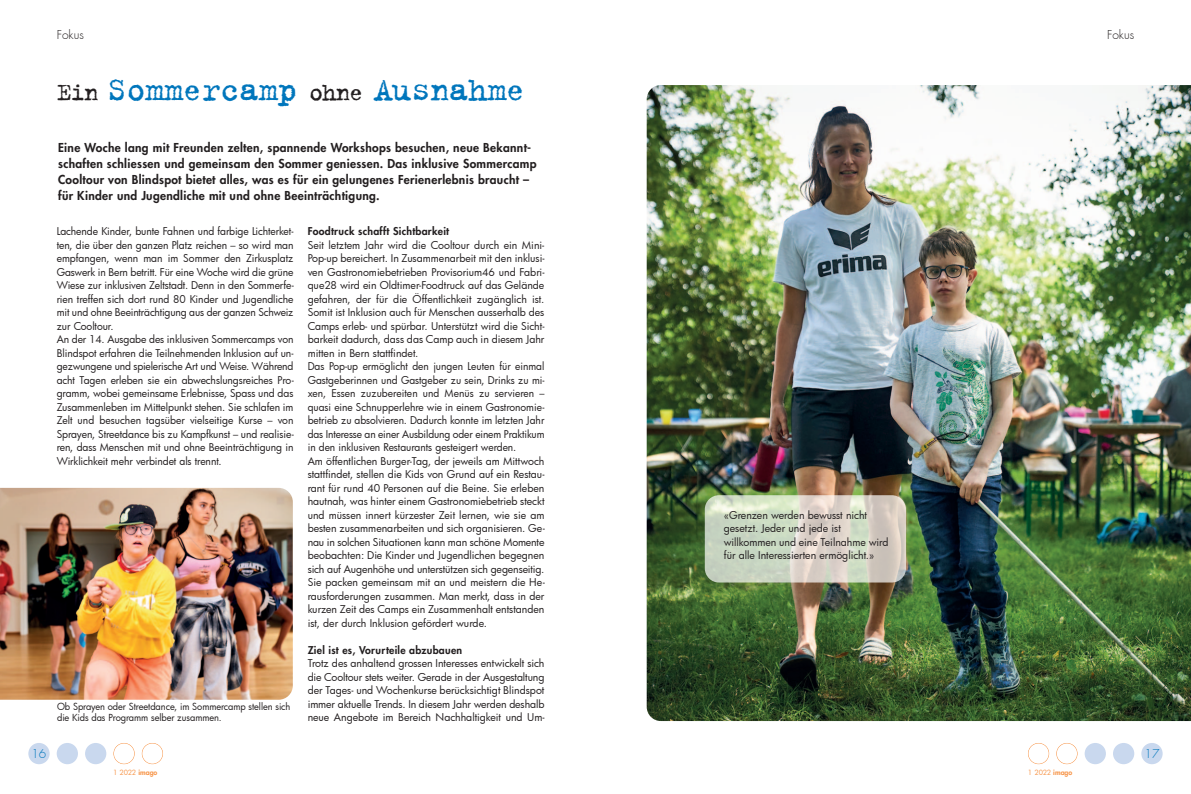
<style>
.page{position:relative;width:1191px;height:794px;background:#fff}
.page>*{position:absolute;margin:0;border:0;box-sizing:border-box;transform-origin:0 0}
.t1{font:36px "Trixie";letter-spacing:-.025em;color:#0076bc}
.t2{font:800 12px/16px "Futura";letter-spacing:.025em;color:#231f20}
.t3{font:300 12px "Futura";color:#231f20}
.t4{font:300 12px "Futura";color:#0076bc}
.t5{font:10.5px/13.5px "Futura";letter-spacing:-.005em;color:#231f20;text-align:justify}
.t6{font:800 10.5px "Futura";letter-spacing:.025em;color:#231f20}
.t7{font:9.5px/10.5px "Futura";letter-spacing:-.005em;color:#231f20}
.t8{font:7px "Futura";letter-spacing:-.035em;color:#f79447}
.s1{font-size:27px;color:#231f20}
.s2{font-weight:800}
</style>
<div class="page">
<div style="left:1141px;top:743px;width:21px;height:21px;background:#c9d8ee;border-radius:50%"></div>
<div style="left:1113px;top:743px;width:21px;height:21px;background:#c9d8ee;border-radius:50%"></div>
<div style="left:1084px;top:743px;width:22px;height:21px;background:#c9d8ee;border-radius:50%"></div>
<div style="left:1056px;top:743px;width:21px;height:21px;border:1px solid #f79447;border-radius:50%"></div>
<div style="left:1028px;top:743px;width:21px;height:21px;border:1px solid #f79447;border-radius:50%"></div>
<div style="left:28px;top:743px;width:22px;height:21px;background:#c9d8ee;border-radius:50%"></div>
<div style="left:57px;top:743px;width:21px;height:21px;background:#c9d8ee;border-radius:50%"></div>
<div style="left:85px;top:743px;width:21px;height:21px;background:#c9d8ee;border-radius:50%"></div>
<div style="left:113px;top:743px;width:22px;height:21px;border:1px solid #f79447;border-radius:50%"></div>
<div style="left:142px;top:743px;width:21px;height:21px;border:1px solid #f79447;border-radius:50%"></div>
<img style="left:646px;top:85px;width:545px;height:636px">
<div style="left:705px;top:495px;width:201px;height:87px;background:#fff;border-radius:14px;opacity:.7"></div>
<img style="left:0;top:488px;width:293px;height:211px">
<p class="t3" style="left:57px;top:29px;width:29px">Fokus</p>
<p class="t3" style="left:1107px;top:29px;width:29px">Fokus</p>
<p class="t1" style="left:57px;top:67px;width:470px"><span class="s1">Ein</span> Sommercamp <span class="s1">ohne</span> Ausnahme</p>
<p class="t4" style="left:32px;top:747px;width:16px">16</p>
<p class="t2" style="left:58px;top:141px;width:480px">Eine Woche lang mit Freunden zelten, spannende Workshops besuchen, neue Bekannt&shy;schaften schliessen und gemeinsam den Sommer geniessen. Das inklusive Sommercamp<br>Cooltour von Blindspot bietet alles, was es für ein gelungenes Ferienerlebnis braucht –</p>
<p class="t2" style="left:58px;top:189px;width:323px">für Kinder und Jugendliche mit und ohne Beeinträchtigung.</p>
<p class="t5" style="left:57px;top:224px;width:239px">Lachende Kinder, bunte Fahnen und farbige Lichterket&shy;ten, die über den ganzen Platz reichen – so wird man empfangen, wenn man im Sommer den Zirkusplatz Gaswerk in Bern betritt. Für eine Woche wird die grüne Wiese zur inklusiven Zeltstadt. Denn in den Sommerfe&shy;rien treffen sich dort rund 80 Kinder und Jugendliche mit und ohne Beeinträchtigung aus der ganzen Schweiz zur Cooltour.</p>
<p class="t5" style="left:57px;top:332px;width:239px">An der 14. Ausgabe des inklusiven Sommercamps von Blindspot erfahren die Teilnehmenden Inklusion auf un&shy;gezwungene und spielerische Art und Weise. Während acht Tagen erleben sie ein abwechslungsreiches Pro&shy;gramm, wobei gemeinsame Erlebnisse, Spass und das Zusammenleben im Mittelpunkt stehen. Sie schlafen im Zelt und besuchen tagsüber vielseitige Kurse – von Sprayen, Streetdance bis zu Kampfkunst – und realisie&shy;ren, dass Menschen mit und ohne Beeinträchtigung in Wirklichkeit mehr verbindet als trennt.</p>
<p class="t7" style="left:57px;top:701px;width:235px">Ob Sprayen oder Streetdance, im Sommercamp stellen sich die Kids das Programm selber zusammen.</p>
<p class="t6" style="left:308px;top:226px;width:143px">Foodtruck schafft Sichtbarkeit</p>
<p class="t5" style="left:308px;top:238px;width:238px">Seit letztem Jahr wird die Cooltour durch ein Mini-Pop-up bereichert. In Zusammenarbeit mit den inklusi&shy;ven Gastronomiebetrieben Provisorium46 und Fabri&shy;que28 wird ein Oldtimer-Foodtruck auf das Gelände gefahren, der für die Öffentlichkeit zugänglich ist.<br>Somit ist Inklusion auch für Menschen ausserhalb des Camps erleb- und spürbar. Unterstützt wird die Sicht&shy;barkeit dadurch, dass das Camp auch in diesem Jahr mitten in Bern stattfindet.</p>
<p class="t5" style="left:308px;top:359px;width:238px">Das Pop-up ermöglicht den jungen Leuten für einmal Gastgeberinnen und Gastgeber zu sein, Drinks zu mi&shy;xen, Essen zuzubereiten und Menüs zu servieren – quasi eine Schnupperlehre wie in einem Gastronomie&shy;betrieb zu absolvieren. Dadurch konnte im letzten Jahr das Interesse an einer Ausbildung oder einem Praktikum in den inklusiven Restaurants gesteigert werden.</p>
<p class="t5" style="left:308px;top:454px;width:239px">Am öffentlichen Burger-Tag, der jeweils am Mittwoch stattfindet, stellen die Kids von Grund auf ein Restau&shy;rant für rund 40 Personen auf die Beine. Sie erleben hautnah, was hinter einem Gastronomiebetrieb steckt und müssen innert kürzester Zeit lernen, wie sie am besten zusammenarbeiten und sich organisieren. Ge&shy;nau in solchen Situationen kann man schöne Momente beobachten: Die Kinder und Jugendlichen begegnen sich auf Augenhöhe und unterstützen sich gegenseitig.<br>Sie packen gemeinsam mit an und meistern die He&shy;rausforderungen zusammen. Man merkt, dass in der kurzen Zeit des Camps ein Zusammenhalt entstanden ist, der durch Inklusion gefördert wurde.</p>
<p class="t6" style="left:308px;top:645px;width:156px">Ziel ist es, Vorurteile abzubauen</p>
<p class="t5" style="left:308px;top:656px;width:238px">Trotz des anhaltend grossen Interesses entwickelt sich die Cooltour stets weiter. Gerade in der Ausgestaltung der Tages- und Wochenkurse berücksichtigt Blindspot immer aktuelle Trends. In diesem Jahr werden deshalb neue Angebote im Bereich Nachhaltigkeit und Um-</p>
<p class="t8" style="left:113px;top:768px;width:46px">1 2022 <span class="s2">imago</span></p>
<p class="t5" style="left:724px;top:508px;width:145px">«Grenzen werden bewusst nicht</p>
<p class="t5" style="left:724px;top:521px;width:119px">gesetzt. Jeder und jede ist</p>
<p class="t5" style="left:724px;top:535px;width:166px">willkommen und eine Teilnahme wird für alle Interessierten ermöglicht.»</p>
<p class="t8" style="left:1028px;top:768px;width:46px">1 2022 <span class="s2">imago</span></p>
<p class="t4" style="left:1144px;top:747px;width:16px">17</p>
</div>
